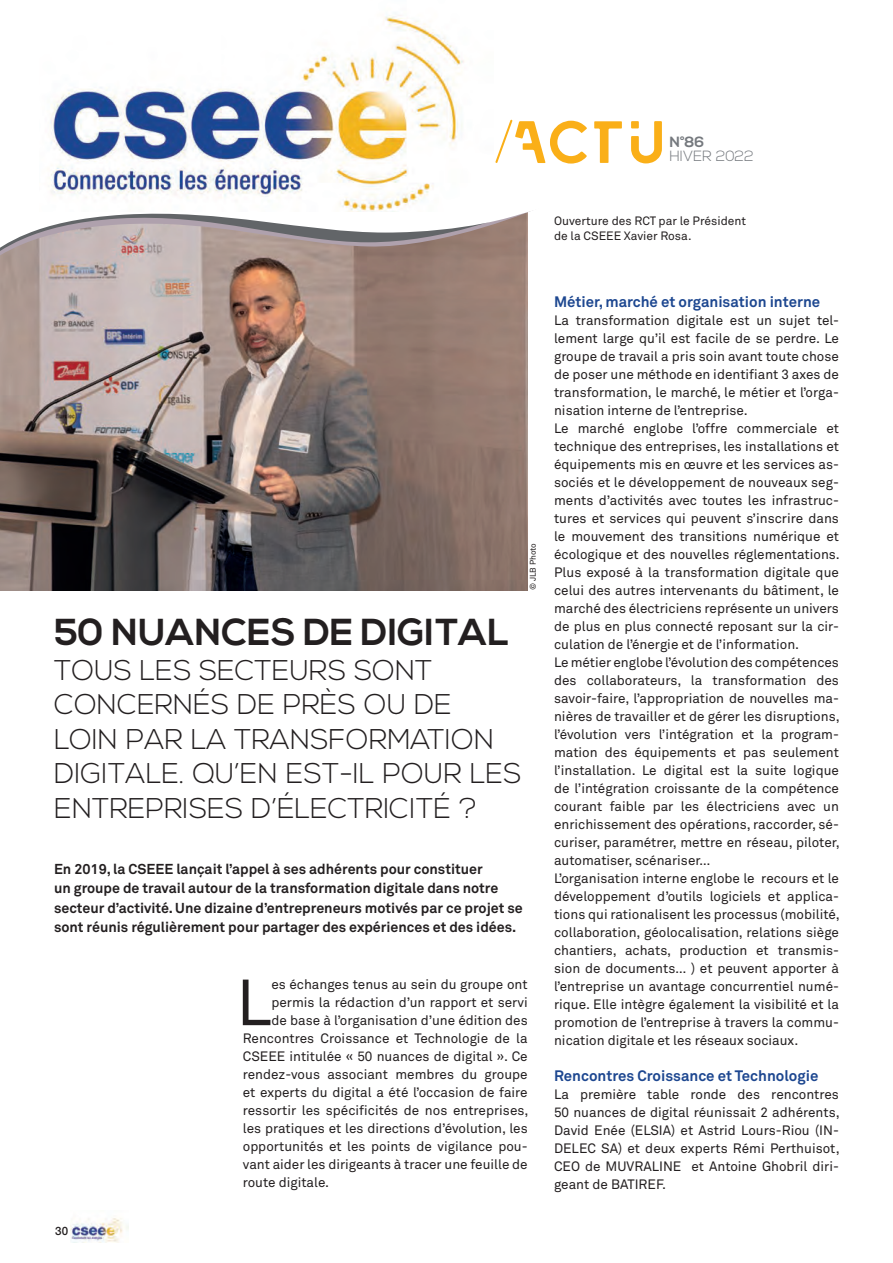
<style>
.page{position:relative;width:893px;height:1263px;background:#fff}
.page>*{position:absolute;margin:0;border:0;box-sizing:border-box;transform-origin:0 0}
.t1{font:64.35px "Akkurat";color:#231f20}
.t2{font:59.7px "LEIXO DEMO";color:#faaf18}
.t3{font:700 37.5px "Nexa";color:#231f20}
.t4{font:300 28.5px/34.5px "Nexa";color:#231f20}
.t5{font:700 15px "Akkurat";color:#1d4790}
.t6{font:300 14.85px/14.5px "Nexa";color:#75797e}
.t7{font:700 14.25px/19.5px "Akkurat";color:#231f20}
.t8{font:13.5px/18px "Akkurat";color:#231f20;text-align:justify}
.t9{font:12px/15px "Akkurat";color:#231f20}
.t10{font:500 11.55px "Helvetica Neue LT Pro";color:#231f20}
.t11{font:8.25px "Akkurat";color:#231f20}
.s1{font-weight:700}
</style>
<div class="page">
<img style="left:0;top:265px;width:528px;height:325px">
<svg style="left:0;top:210px;width:533px;height:55px"></svg>
<svg style="left:495px;top:119px;width:18px;height:44px"></svg>
<img style="left:39px;top:16px;width:455px;height:195px">
<img style="left:70px;top:1218px;width:59px;height:24px">
<p class="t2" style="left:512px;top:111px;width:156px">ACTU</p>
<p class="t6" style="left:669px;top:135px;width:86px"><span class="s1">N°86<br></span>HIVER 2022</p>
<p class="t9" style="left:554px;top:214px;width:194px">Ouverture des RCT par le Président de la CSEEE Xavier Rosa.</p>
<p class="t11" style="left:528px;top:590px;width:49px;rotate:-90deg">© JLB Photo</p>
<p class="t3" style="left:54px;top:611px;width:457px">50 NUANCES DE DIGITAL</p>
<p class="t4" style="left:54px;top:654px;width:469px">TOUS LES SECTEURS SONT<br>CONCERNÉS DE PRÈS OU DE<br>LOIN PAR LA TRANSFORMATION<br>DIGITALE. QU’EN EST-IL POUR LES<br>ENTREPRISES D’ÉLECTRICITÉ ?</p>
<p class="t7" style="left:54px;top:859px;width:470px">En 2019, la CSEEE lançait l’appel à ses adhérents pour constituer<br>un groupe de travail autour de la transformation digitale dans notre secteur d’activité. Une dizaine d’entrepreneurs motivés par ce projet se sont réunis régulièrement pour partager des expériences et des idées.</p>
<p class="t10" style="left:55px;top:1224px;width:14px">30</p>
<p class="t1" style="left:236px;top:965px;width:36px">L</p>
<p class="t8" style="left:271px;top:976px;width:258px">es échanges tenus au sein du groupe ont</p>
<p class="t8" style="left:271px;top:994px;width:258px">permis la rédaction d’un rapport et servi</p>
<p class="t8" style="left:271px;top:1012px;width:258px">de base à l’organisation d’une édition des</p>
<p class="t8" style="left:243px;top:1030px;width:286px">Rencontres Croissance et Technologie de la</p>
<p class="t8" style="left:243px;top:1048px;width:286px">CSEEE intitulée « 50 nuances de digital ». Ce</p>
<p class="t8" style="left:243px;top:1066px;width:286px">rendez-vous associant membres du groupe</p>
<p class="t8" style="left:243px;top:1084px;width:286px">et experts du digital a été l’occasion de faire</p>
<p class="t8" style="left:243px;top:1102px;width:287px">ressortir les spécificités de nos entreprises,</p>
<p class="t8" style="left:243px;top:1120px;width:286px">les pratiques et les directions d’évolution, les</p>
<p class="t8" style="left:243px;top:1138px;width:286px">opportunités et les points de vigilance pou-</p>
<p class="t8" style="left:243px;top:1156px;width:286px">vant aider les dirigeants à tracer une feuille de</p>
<p class="t8" style="left:243px;top:1174px;width:88px">route digitale.</p>
<p class="t5" style="left:554px;top:292px;width:268px">Métier, marché et organisation interne</p>
<p class="t8" style="left:554px;top:311px;width:286px">La transformation digitale est un sujet tel&shy;lement large qu’il est facile de se perdre. Le groupe de travail a pris soin avant toute chose de poser une méthode en identifiant 3 axes de transformation, le marché, le métier et l’orga&shy;nisation interne de l’entreprise.</p>
<p class="t8" style="left:554px;top:419px;width:287px">Le marché englobe l’offre commerciale et technique des entreprises, les installations et équipements mis en œuvre et les services as&shy;sociés et le développement de nouveaux seg&shy;ments d’activités avec toutes les infrastruc&shy;tures et services qui peuvent s’inscrire dans le mouvement des transitions numérique et écologique et des nouvelles réglementations.<br>Plus exposé à la transformation digitale que celui des autres intervenants du bâtiment, le marché des électriciens représente un univers de plus en plus connecté reposant sur la cir&shy;culation de l’énergie et de l’information.</p>
<p class="t8" style="left:554px;top:653px;width:287px">Le métier englobe l’évolution des compétences des collaborateurs, la transformation des savoir-faire, l’appropriation de nouvelles ma&shy;nières de travailler et de gérer les disruptions, l’évolution vers l’intégration et la program&shy;mation des équipements et pas seulement l’installation. Le digital est la suite logique de l’intégration croissante de la compétence courant faible par les électriciens avec un enrichissement des opérations, raccorder, sé&shy;curiser, paramétrer, mettre en réseau, piloter, automatiser, scénariser…</p>
<p class="t8" style="left:554px;top:869px;width:287px">L’organisation interne englobe le recours et le développement d’outils logiciels et applica&shy;tions qui rationalisent les processus (mobilité, collaboration, géolocalisation, relations siège chantiers, achats, production et transmis&shy;sion de documents… ) et peuvent apporter à l’entreprise un avantage concurrentiel numé&shy;rique. Elle intègre également la visibilité et la promotion de l’entreprise à travers la commu&shy;nication digitale et les réseaux sociaux.</p>
<p class="t5" style="left:554px;top:1066px;width:266px">Rencontres Croissance et Technologie</p>
<p class="t8" style="left:554px;top:1085px;width:287px">La première table ronde des rencontres 50 nuances de digital réunissait 2 adhérents, David Enée (ELSIA) et Astrid Lours-Riou (IN-DELEC SA) et deux experts Rémi Perthuisot, CEO de MUVRALINE et Antoine Ghobril diri&shy;geant de BATIREF.</p>
</div>
